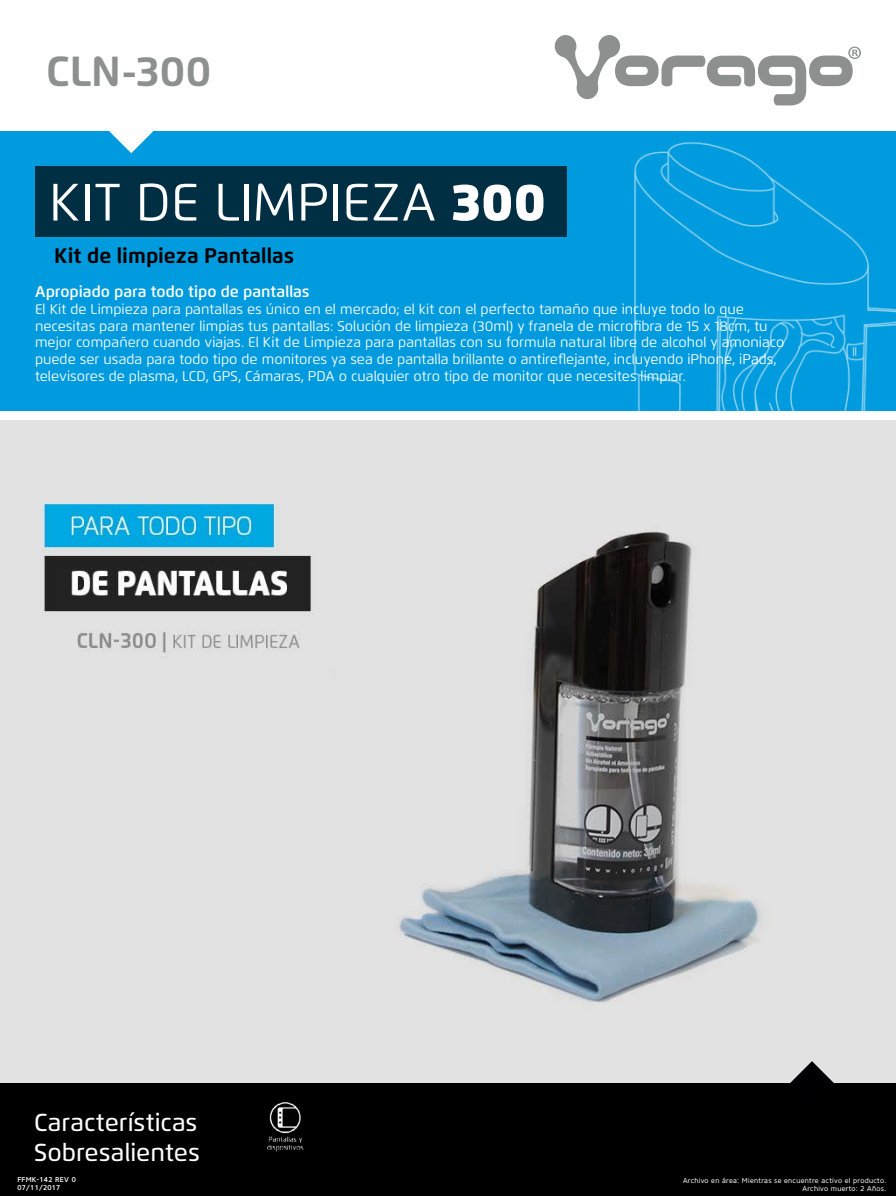
<style>
.page{position:relative;width:896px;height:1196px;background:#fff}
.page>*{position:absolute;margin:0;border:0;box-sizing:border-box;transform-origin:0 0}
.t1{font:52.5px "Flexo";letter-spacing:.005em;color:#fff}
.t2{font:700 42px "Flexo";color:#8e9090}
.t3{font:500 24.5px/29.4px "Flexo";color:#fff}
.t4{font:700 21px "Flexo";color:#000}
.t5{font:600 15.75px "Flexo";color:#fff}
.t6{font:14px/16.8px "Flexo";color:#fff}
.t7{font:7px/7.9px "Core Sans N45";letter-spacing:.04em;color:#fff;text-align:right}
.t8{font:500 7px/7.9px "Core Sans N55";letter-spacing:.04em;color:#fff}
.s1{font-weight:900}
</style>
<div class="page">
<div style="left:0;top:1082px;width:896px;height:113px;background:#000"></div>
<div style="left:0;top:131px;width:896px;height:280px;background:#009bde"></div>
<img style="left:0;top:420px;width:896px;height:661px">
<svg style="left:109px;top:131px;width:44px;height:22px"></svg>
<div style="left:35px;top:166px;width:532px;height:70px;background:#002e43"></div>
<svg style="left:790px;top:1060px;width:44px;height:23px"></svg>
<svg style="left:555px;top:35px;width:306px;height:70px"></svg>
<img style="left:267px;top:1102px;width:37px;height:50px">
<h2 class="t2" style="left:46px;top:45px;width:167px">CLN-300</h2>
<h1 class="t1" style="left:49px;top:170px;width:499px">KIT DE LIMPIEZA <span class="s1">300</span></h1>
<h3 class="t4" style="left:54px;top:242px;width:241px">Kit de limpieza Pantallas</h3>
<p class="t5" style="left:35px;top:282px;width:276px">Apropiado para todo tipo de pantallas</p>
<p class="t6" style="left:35px;top:300px;width:751px">El Kit de Limpieza para pantallas es único en el mercado; el kit con el perfecto tamaño que incluye todo lo que necesitas para mantener limpias tus pantallas: Solución de limpieza (30ml) y franela de microfibra de 15 x 18cm, tu mejor compañero cuando viajas. El Kit de Limpieza para pantallas con su formula natural libre de alcohol y amoniaco puede ser usada para todo tipo de monitores ya sea de pantalla brillante o antireflejante, incluyendo iPhone, iPads, televisores de plasma, LCD, GPS, Cámaras, PDA o cualquier otro tipo de monitor que necesites limpiar.</p>
<h3 class="t3" style="left:34px;top:1107px;width:167px">Características<br>Sobresalientes</h3>
<p class="t8" style="left:18px;top:1175px;width:60px">FFMK-142 REV 0<br>07/11/2017</p>
<p class="t7" style="left:683px;top:1176px;width:205px">Archivo en área: Mientras se encuentre activo el producto.<br>Archivo muerto: 2 Años.</p>
</div>
